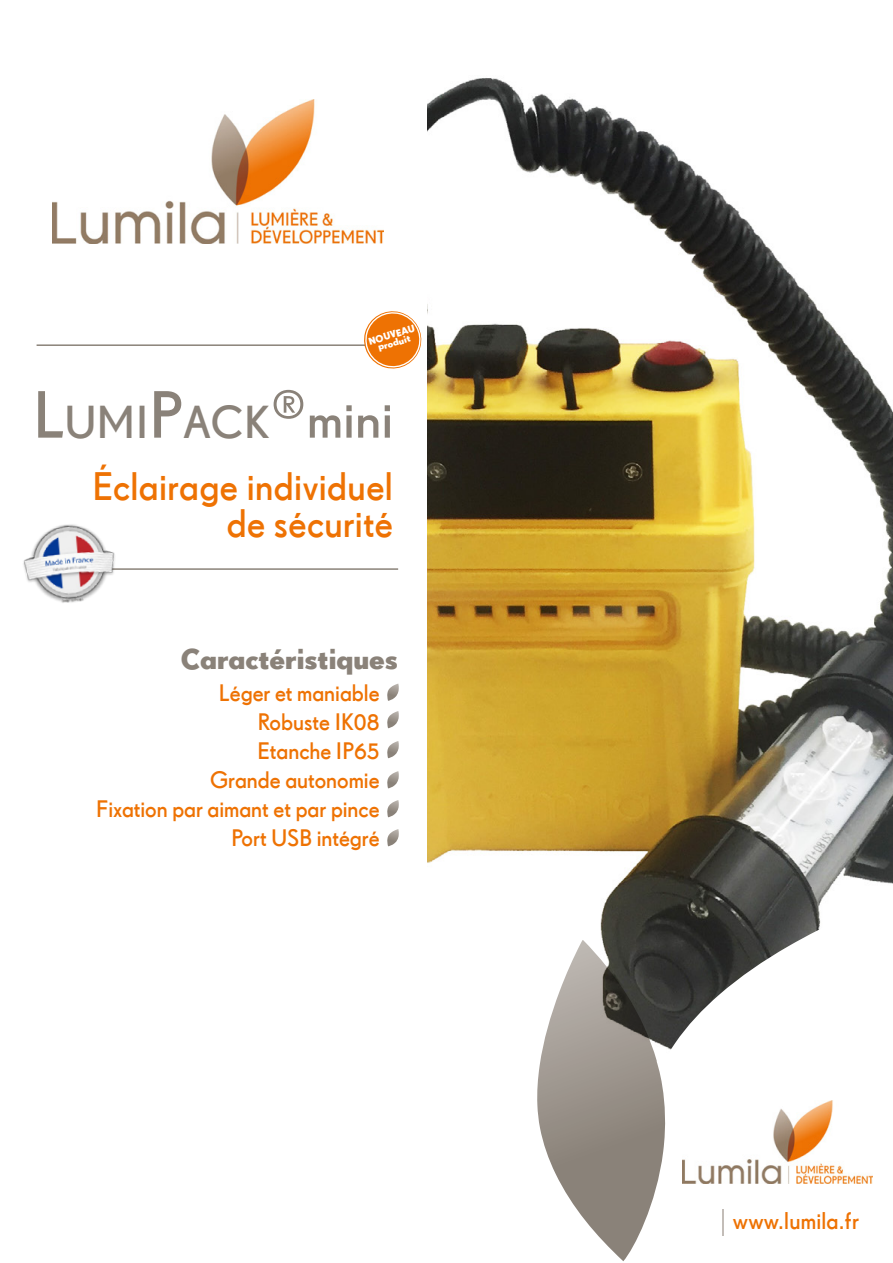
<style>
.page{position:relative;width:893px;height:1263px;background:#fff}
.page>*{position:absolute;margin:0;border:0;box-sizing:border-box;transform-origin:0 0}
.t1{font:600 46.95px "Drescher Grotesk BT";letter-spacing:.015em;color:#8a8279;scale:1.04 1}
.t2{font:600 40.5px/37.5px "Drescher Grotesk BT";letter-spacing:.01em;color:#ee7203;text-align:right}
.t3{font:700 30px "Drescher Grotesk BT";color:#8a8279}
.t4{font:600 24.6px "Drescher Grotesk BT";letter-spacing:.01em;color:#ee7203}
.t5{font:600 24.3px/29.1px "Drescher Grotesk BT";color:#ee7203;text-align:right}
.t6{font:700 10.35px/8.2px "Drescher Grotesk BT";color:#fff;text-align:center}
.s1{font-size:67.05px}
.s2{font-size:55.35px}
</style>
<div class="page">
<img style="left:428px;top:78px;width:465px;height:862px">
<hr style="left:37px;top:344px;width:361px;height:2px;background:#8a8279">
<hr style="left:37px;top:568px;width:361px;height:2px;background:#8a8279">
<svg style="left:620px;top:890px;width:273px;height:346px"></svg>
<svg style="left:537px;top:940px;width:133px;height:321px"></svg>
<hr style="left:722px;top:1209px;width:2px;height:26px;background:#c3bdb8">
<img style="left:683px;top:1100px;width:190px;height:83px">
<svg style="left:361px;top:311px;width:61px;height:58px"></svg>
<img style="left:53px;top:99px;width:330px;height:145px">
<svg style="left:387px;top:684px;width:12px;height:17px"></svg>
<svg style="left:387px;top:711px;width:12px;height:17px"></svg>
<svg style="left:387px;top:741px;width:12px;height:17px"></svg>
<svg style="left:387px;top:771px;width:12px;height:17px"></svg>
<svg style="left:387px;top:800px;width:12px;height:17px"></svg>
<svg style="left:387px;top:829px;width:12px;height:17px"></svg>
<img style="left:23px;top:524px;width:100px;height:79px">
<p class="t6" style="left:368px;top:337px;width:49px;rotate:-16deg">NOUVEAU produit</p>
<h1 class="t1" style="left:33px;top:395px;width:347px"><span class="s1">L</span>UMI<span class="s1">P</span>ACK<span class="s1">®</span><span class="s2">mini</span></h1>
<h2 class="t2" style="left:93px;top:467px;width:302px">Éclairage individuel de sécurité</h2>
<p class="t3" style="left:181px;top:641px;width:219px">Caractéristiques</p>
<p class="t5" style="left:96px;top:678px;width:285px">Léger et maniable<br>Robuste IK08<br>Etanche IP65<br>Grande autonomie<br>Fixation par aimant et par pince<br>Port USB intégré</p>
<p class="t4" style="left:733px;top:1207px;width:128px">www.lumila.fr</p>
</div>
